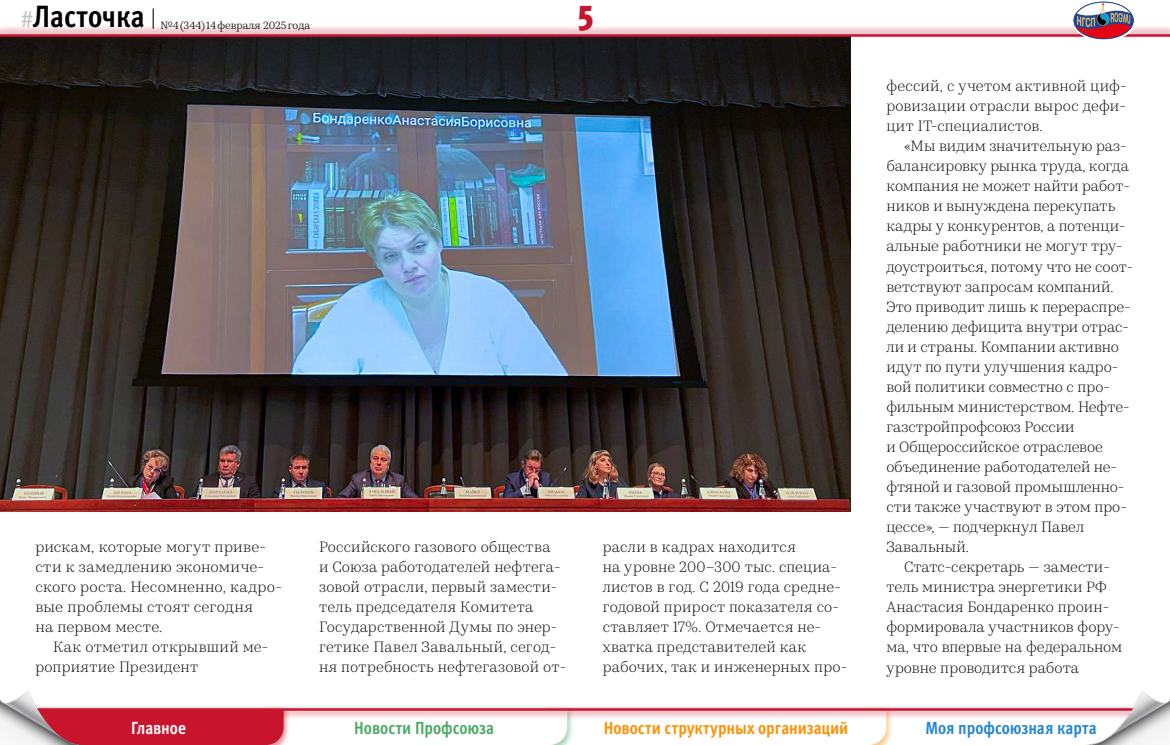
<style>
.page{position:relative;width:1170px;height:745px;background:#fff}
.page>*{position:absolute;margin:0;border:0;box-sizing:border-box;transform-origin:0 0}
.t1{font:900 condensed 36.25px "Meta Pro";color:#c8142d}
.t2{font:700 condensed 30.75px "Meta Pro";color:#000}
.t3{font:700 condensed 17.5px "Meta Pro";color:#ff9000}
.t4{font:700 condensed 17.5px "Meta Pro";letter-spacing:-.005em;color:#2585d0}
.t5{font:700 condensed 17.5px "Meta Pro";color:#4baa64}
.t6{font:700 condensed 17.5px "Meta Pro";letter-spacing:-.005em;color:#fff}
.t7{font:300 15px/20px "Kazimir Text";letter-spacing:.01em;color:#000}
.t8{font:10.62px "Kazimir Text";color:#000}
.s1{font-weight:400;font-stretch:normal;font-size:22.5px;color:#c6c1bf}
</style>
<div class="page">
<img style="left:0;top:41px;width:850px;height:470px">
<svg style="left:87px;top:720px;width:805px;height:24px"></svg>
<div style="left:0;top:24px;width:1169px;height:17px;background:#c8142d;opacity:.3"></div>
<hr style="left:0;top:34px;width:1169px;height:3px;background:#c8142d">
<div style="left:0;top:703px;width:1169px;height:17px;background:#c8142d;opacity:.3"></div>
<hr style="left:0;top:707px;width:1169px;height:3px;background:#c8142d">
<svg style="left:153px;top:8px;width:1px;height:21px"></svg>
<img style="left:0;top:691px;width:87px;height:53px">
<img style="left:1082px;top:691px;width:87px;height:53px">
<svg style="left:1072px;top:2px;width:63px;height:38px"></svg>
<div style="left:1072px;top:0;width:63px;height:41px;border:1px solid #fff;border-radius:50%"></div>
<h2 class="t2" style="left:21px;top:-7px;width:125px"><span class="s1">#</span>Ласточка</h2>
<p class="t8" style="left:160px;top:17px;width:151px">№4 (344) 14 февраля 2025 года</p>
<h1 class="t1" style="left:577px;top:-12px;width:17px">5</h1>
<p class="t7" style="left:35px;top:535px;width:248px">рискам, которые могут приве&shy;сти к замедлению экономиче&shy;ского роста. Несомненно, кадро&shy;вые проблемы стоят сегодня<br>на первом месте.</p>
<p class="t7" style="left:35px;top:635px;width:234px;text-indent:18px">Как отметил открывший ме&shy;роприятие Президент</p>
<p class="t7" style="left:319px;top:535px;width:249px">Российского газового общества<br>и Союза работодателей нефтега&shy;зовой отрасли, первый замести&shy;тель председателя Комитета<br>Государственной Думы по энер&shy;гетике Павел Завальный, сегод&shy;ня потребность нефтегазовой от-</p>
<p class="t7" style="left:602px;top:535px;width:246px">расли в кадрах находится<br>на уровне 200–300 тыс. специа&shy;листов в год. С 2019 года средне&shy;годовой прирост показателя со&shy;ставляет 17%. Отмечается не&shy;хватка представителей как рабочих, так и инженерных про-</p>
<p class="t7" style="left:886px;top:75px;width:242px;text-align:justify">фессий, с учетом активной циф&shy;ровизации отрасли вырос дефи&shy;цит IT-специалистов.</p>
<p class="t7" style="left:904px;top:135px;width:224px">«Мы видим значительную раз-</p>
<p class="t7" style="left:886px;top:155px;width:244px">балансировку рынка труда, когда</p>
<p class="t7" style="left:886px;top:175px;width:245px">компания не может найти работ-</p>
<p class="t7" style="left:886px;top:195px;width:230px">ников и вынуждена перекупать</p>
<p class="t7" style="left:886px;top:215px;width:241px">кадры у конкурентов, а потенци-</p>
<p class="t7" style="left:886px;top:235px;width:238px">альные работники не могут тру-</p>
<p class="t7" style="left:886px;top:255px;width:248px">доустроиться, потому что не соот-</p>
<p class="t7" style="left:886px;top:275px;width:228px">ветствуют запросам компаний.</p>
<p class="t7" style="left:886px;top:295px;width:246px">Это приводит лишь к перераспре-</p>
<p class="t7" style="left:886px;top:315px;width:244px">делению дефицита внутри отрас-</p>
<p class="t7" style="left:886px;top:335px;width:234px">ли и страны. Компании активно</p>
<p class="t7" style="left:886px;top:355px;width:233px">идут по пути улучшения кадро-</p>
<p class="t7" style="left:886px;top:375px;width:225px">вой политики совместно с про-</p>
<p class="t7" style="left:886px;top:395px;width:245px">фильным министерством. Нефте-</p>
<p class="t7" style="left:886px;top:415px;width:190px">газстройпроф союз России</p>
<p class="t7" style="left:886px;top:435px;width:218px">и Обще российское отраслевое</p>
<p class="t7" style="left:886px;top:455px;width:232px">объединение работодателей не-</p>
<p class="t7" style="left:886px;top:475px;width:240px">фтяной и газовой промышленно-</p>
<p class="t7" style="left:886px;top:495px;width:242px">сти также участвуют в этом про-</p>
<p class="t7" style="left:886px;top:515px;width:199px">цессе», — подчеркнул Павел</p>
<p class="t7" style="left:886px;top:535px;width:84px">Завальный.</p>
<p class="t7" style="left:904px;top:555px;width:207px">Статс-секретарь — замести-</p>
<p class="t7" style="left:886px;top:575px;width:222px">тель министра энергетики РФ</p>
<p class="t7" style="left:886px;top:595px;width:224px">Анастасия Бондаренко проин-</p>
<p class="t7" style="left:886px;top:615px;width:235px">формировала участников фору-</p>
<p class="t7" style="left:886px;top:636px;width:237px">ма, что впервые на федеральном</p>
<p class="t7" style="left:886px;top:656px;width:194px">уровне проводится работа</p>
<p class="t6" style="left:131px;top:713px;width:56px">Главное</p>
<p class="t5" style="left:354px;top:713px;width:141px">Новости Профсоюза</p>
<p class="t3" style="left:603px;top:713px;width:246px">Новости структурных организаций</p>
<p class="t4" style="left:925px;top:713px;width:173px">Моя профсоюзная карта</p>
</div>
